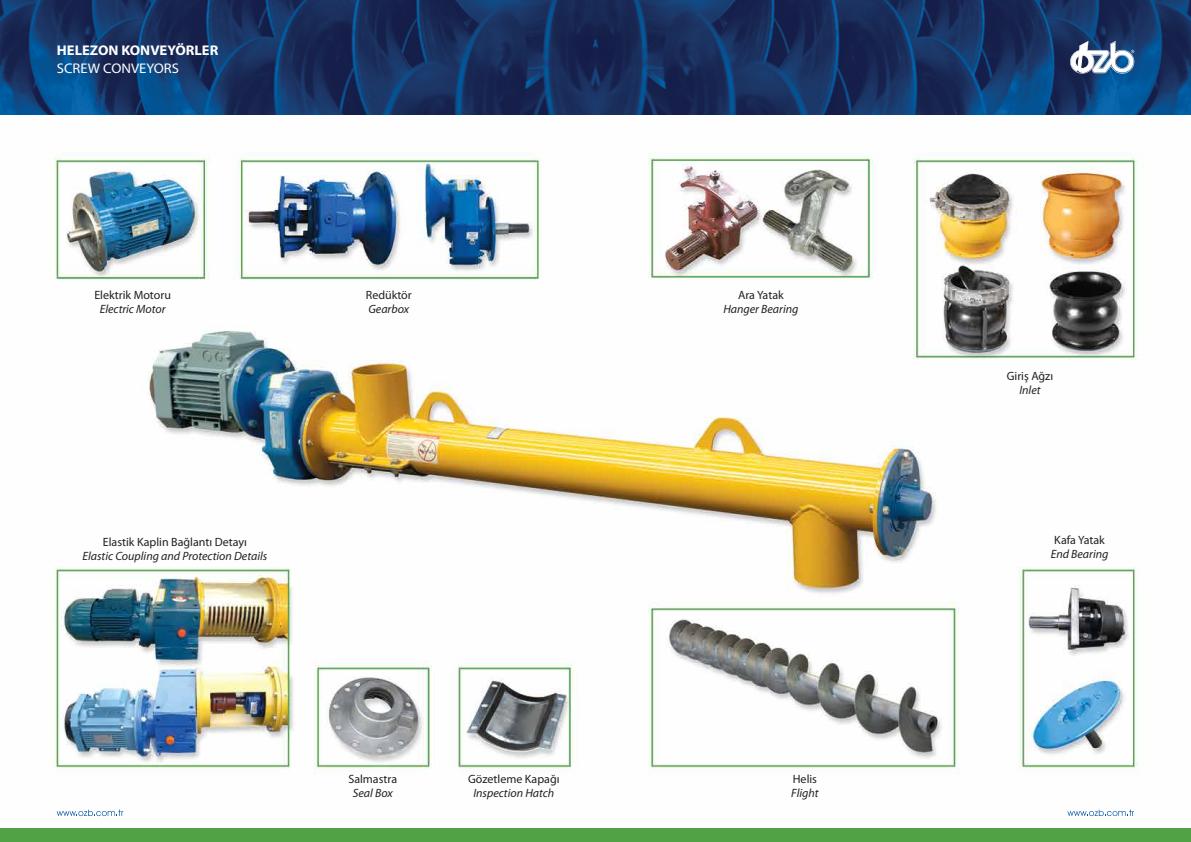
<style>
.page{position:relative;width:1191px;height:842px;background:#fff}
.page>*{position:absolute;margin:0;border:0;box-sizing:border-box;transform-origin:0 0}
.t1{font:700 14px "Myriad Pro";color:#fff;scale:1.04 1}
.t2{font:14px "Myriad Pro";color:#fff;scale:1.04 1}
.t3{font:italic 12px "Myriad Pro";color:#231f20}
.t4{font:12px "Myriad Pro";color:#231f20}
</style>
<div class="page">
<img style="left:54px;top:152px;width:1084px;height:665px">
<img style="left:0;top:0;width:1191px;height:115px">
<svg style="left:57px;top:809px;width:66px;height:7px"></svg>
<svg style="left:1067px;top:809px;width:67px;height:7px"></svg>
<div style="left:0;top:828px;width:1191px;height:14px;background:#51a145"></div>
<svg style="left:1070px;top:41px;width:64px;height:33px"></svg>
<p class="t1" style="left:57px;top:41px;width:157px">HELEZON KONVEYÖRLER</p>
<p class="t2" style="left:57px;top:60px;width:119px">SCREW CONVEYORS</p>
<p class="t4" style="left:94px;top:287px;width:78px">Elektrik Motoru</p>
<p class="t3" style="left:100px;top:302px;width:67px">Electric Motor</p>
<p class="t4" style="left:366px;top:287px;width:47px">Redüktör</p>
<p class="t3" style="left:368px;top:302px;width:42px">Gearbox</p>
<p class="t4" style="left:103px;top:534px;width:146px">Elastik Kaplin Bağlantı Detayı</p>
<p class="t3" style="left:82px;top:549px;width:186px">Elastic Coupling and Protection Details</p>
<p class="t4" style="left:348px;top:771px;width:50px">Salmastra</p>
<p class="t3" style="left:353px;top:786px;width:42px">Seal Box</p>
<p class="t4" style="left:468px;top:771px;width:93px">Gözetleme Kapağı</p>
<p class="t3" style="left:473px;top:786px;width:82px">Inspection Hatch</p>
<p class="t4" style="left:738px;top:287px;width:47px">Ara Yatak</p>
<p class="t3" style="left:723px;top:302px;width:77px">Hanger Bearing</p>
<p class="t4" style="left:793px;top:771px;width:26px">Helis</p>
<p class="t3" style="left:791px;top:786px;width:29px">Flight</p>
<p class="t4" style="left:1006px;top:368px;width:48px">Giriş Ağzı</p>
<p class="t3" style="left:1019px;top:383px;width:23px">Inlet</p>
<p class="t4" style="left:1054px;top:532px;width:52px">Kafa Yatak</p>
<p class="t3" style="left:1050px;top:547px;width:59px">End Bearing</p>
</div>
